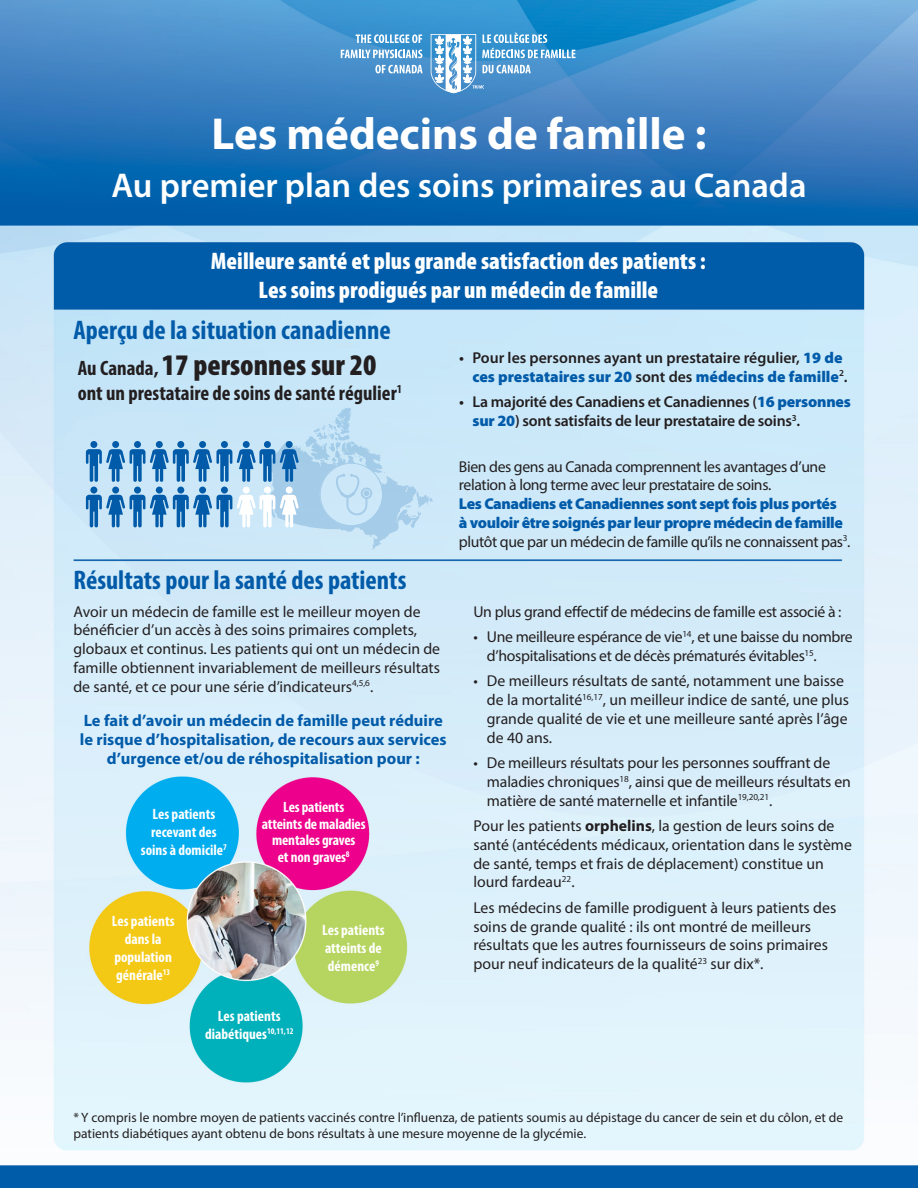
<style>
.page{position:relative;width:918px;height:1188px;background:#fff}
.page>*{position:absolute;margin:0;border:0;box-sizing:border-box;transform-origin:0 0}
.t1{font:700 45px "Myriad Pro";color:#fff}
.t2{font:600 34.5px "Myriad Pro";color:#fff}
.t3{font:900 condensed 30px "Myriad Pro";color:#231f20}
.t4{font:700 condensed 27px "Myriad Pro";color:#015ba9}
.t5{font:900 condensed 24px/28.8px "Myriad Pro";color:#fff;text-align:center}
.t6{font:700 condensed 20.85px "Myriad Pro";color:#231f20}
.t7{font:700 16.5px/18.8px "Myriad Pro";color:#015ba9;text-align:center}
.t8{font:15.75px/18.8px "Myriad Pro";color:#231f20}
.t9{font:15.75px/18.8px "Myriad Pro";letter-spacing:-.025em;color:#231f20}
.t10{font:600 15.75px/18.8px "Myriad Pro";letter-spacing:-.015em;color:#231f20}
.t11{font:15.75px/18.8px "Myriad Pro";letter-spacing:-.02em;color:#231f20}
.t12{font:700 condensed 15px/18px "Myriad Pro";color:#fff;text-align:center}
.t13{font:13.5px/16.5px "Myriad Pro";color:#231f20}
.s1{font-weight:700;font-size:20.85px}
.s2{font-weight:900;color:#015ba9}
.s3{font-weight:700}
</style>
<div class="page">
<img style="left:0;top:0;width:918px;height:1188px">
<svg style="left:356px;top:34px;width:66px;height:9px"></svg>
<svg style="left:341px;top:50px;width:81px;height:8px"></svg>
<svg style="left:375px;top:65px;width:48px;height:8px"></svg>
<svg style="left:431px;top:33px;width:145px;height:60px"></svg>
<svg style="left:86px;top:408px;width:347px;height:141px;background:#abd1eb"></svg>
<p class="t1" style="left:212px;top:105px;width:496px">Les médecins de famille :</p>
<p class="t2" style="left:111px;top:164px;width:697px">Au premier plan des soins primaires au Canada</p>
<p class="t5" style="left:211px;top:247px;width:497px">Meilleure santé et plus grande satisfaction des patients :<br>Les soins prodigués par un médecin de famille</p>
<p class="t4" style="left:73px;top:313px;width:319px">Aperçu de la situation canadienne</p>
<p class="t3" style="left:78px;top:348px;width:300px"><span class="s1">Au Canada,</span> 17 personnes sur 20</p>
<p class="t6" style="left:78px;top:380px;width:326px">ont un prestataire de soins de santé régulier<sup>1</sup></p>
<p class="t10" style="left:472px;top:348px;width:377px;text-indent:-13px">• Pour les personnes ayant un prestataire régulier, <span class="s2">19 de ces prestataires sur 20</span> sont des <span class="s2">médecins de famille</span><sup>2</sup>.</p>
<p class="t10" style="left:472px;top:392px;width:380px;text-indent:-13px">• La majorité des Canadiens et Canadiennes (<span class="s2">16 personnes sur 20</span>) sont satisfaits de leur prestataire de soins<sup>3</sup>.</p>
<p class="t9" style="left:459px;top:457px;width:393px">Bien des gens au Canada comprennent les avantages d’une relation à long terme avec leur prestataire de soins.<br><span class="s2">Les Canadiens et Canadiennes sont sept fois plus portés<br>à vouloir être soignés par leur propre médecin de famille </span>plutôt que par un médecin de famille qu’ils ne connaissent pas<sup>3</sup>.</p>
<p class="t4" style="left:73px;top:564px;width:335px">Résultats pour la santé des patients</p>
<p class="t8" style="left:73px;top:602px;width:368px">Avoir un médecin de famille est le meilleur moyen de bénéficier d’un accès à des soins primaires complets, globaux et continus. Les patients qui ont un médecin de famille obtiennent invariablement de meilleurs résultats de santé, et ce pour une série d’indicateurs<sup>4,5,6</sup>.</p>
<p class="t7" style="left:80px;top:711px;width:368px">Le fait d’avoir un médecin de famille peut réduire le risque d’hospitalisation, de recours aux services d’urgence et/ou de réhospitalisation pour :</p>
<p class="t12" style="left:262px;top:799px;width:105px;line-height:16.5px">Les patients atteints de maladies mentales graves<br>et non graves<sup>8</sup></p>
<p class="t12" style="left:141px;top:805px;width:87px">Les patients recevant des soins à domicile<sup>7</sup></p>
<p class="t12" style="left:112px;top:912px;width:64px">Les patients dans la population générale<sup>13</sup></p>
<p class="t12" style="left:205px;top:1007px;width:90px">Les patients diabétiques<sup>10,11,12</sup></p>
<p class="t12" style="left:322px;top:921px;width:64px;text-align:left">Les patients atteints de démence<sup>9</sup></p>
<p class="t11" style="left:473px;top:602px;width:370px">Un plus grand effectif de médecins de famille est associé à :</p>
<p class="t11" style="left:487px;top:627px;width:367px;text-indent:-13px">• Une meilleure espérance de vie<sup>14</sup>, et une baisse du nombre d’hospitalisations et de décès prématurés évitables<sup>15</sup>.</p>
<p class="t8" style="left:487px;top:671px;width:364px;text-indent:-13px">• De meilleurs résultats de santé, notamment une baisse de la mortalité<sup>16,17</sup>, un meilleur indice de santé, une plus grande qualité de vie et une meilleure santé après l’âge de 40 ans.</p>
<p class="t8" style="left:487px;top:753px;width:366px;text-indent:-14px">• De meilleurs résultats pour les personnes souffrant de maladies chroniques<sup>18</sup>, ainsi que de meilleurs résultats en matière de santé maternelle et infantile<sup>19,20,21</sup>.</p>
<p class="t8" style="left:473px;top:816px;width:380px">Pour les patients <span class="s3">orphelins</span>, la gestion de leurs soins de santé (antécédents médicaux, orientation dans le système de santé, temps et frais de déplacement) constitue un lourd fardeau<sup>22</sup>.</p>
<p class="t8" style="left:473px;top:898px;width:364px">Les médecins de famille prodiguent à leurs patients des soins de grande qualité : ils ont montré de meilleurs résultats que les autres fournisseurs de soins primaires pour neuf indicateurs de la qualité<sup>23</sup> sur dix*.</p>
<p class="t13" style="left:73px;top:1109px;width:771px">* Y compris le nombre moyen de patients vaccinés contre l’influenza, de patients soumis au dépistage du cancer de sein et du côlon, et de patients diabétiques ayant obtenu de bons résultats à une mesure moyenne de la glycémie.</p>
</div>
